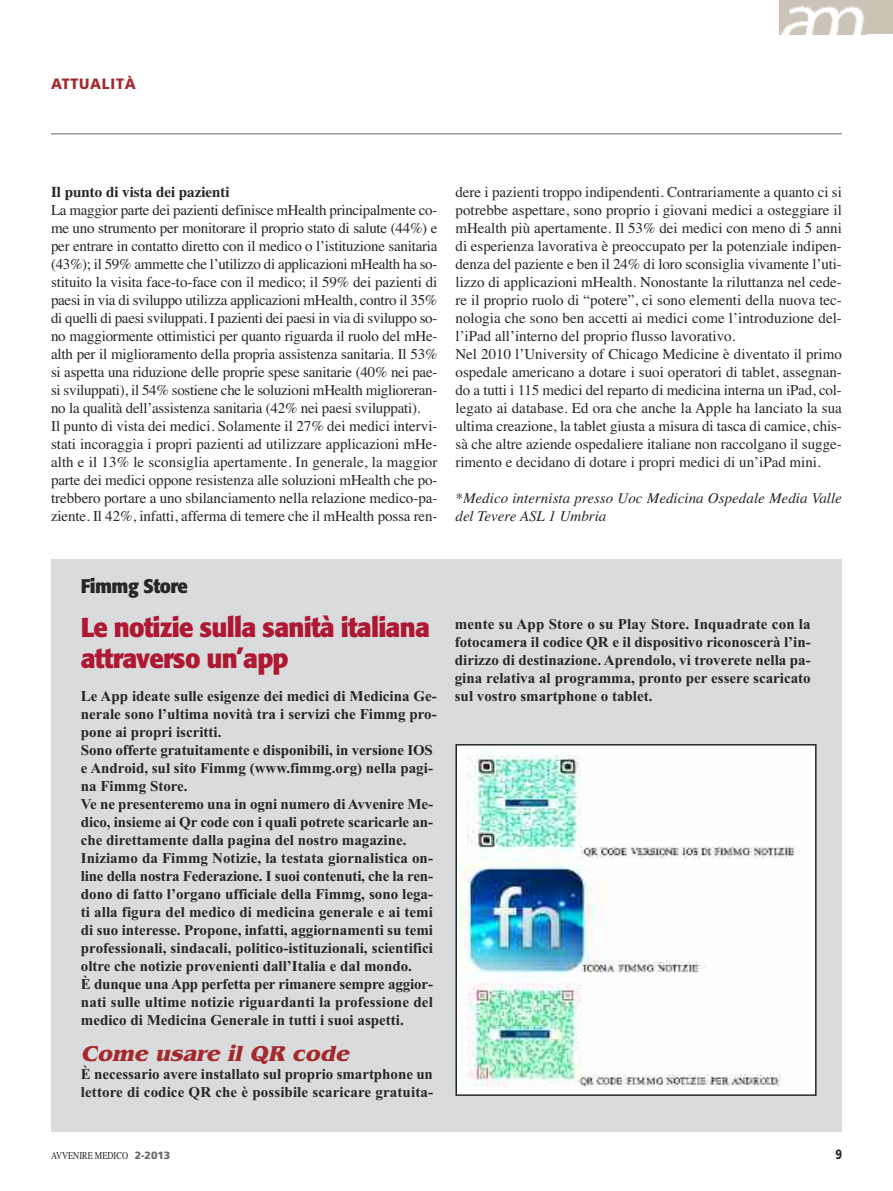
<style>
.page{position:relative;width:893px;height:1191px;background:#fff}
.page>*{position:absolute;margin:0;border:0;box-sizing:border-box;transform-origin:0 0}
.t1{font:700 27px/31.5px "Formata";letter-spacing:-.03em;color:#ae1833;scale:.95 1}
.t2{font:italic 700 22.5px "Benguiat";color:#a3292d}
.t3{font:700 19.5px "Formata";letter-spacing:-.03em;color:#272627;scale:.95 1}
.t4{font:15px/18px "Times";letter-spacing:-.005em;color:#272627}
.t5{font:700 15px/18px "Times New Roman";color:#272627}
.t6{font:italic 15px/18px "Times";letter-spacing:.005em;color:#272627}
.t7{font:700 15px "Times";color:#272627}
.t8{font:900 15px "Frutiger";letter-spacing:.05em;color:#a3292d;scale:.95 1}
.t9{font:900 13.5px "Frutiger";color:#272627;scale:.8 1}
.t10{font:10.5px "Times";color:#272627;scale:.8 1}
.s1{font-family:"Frutiger";font-weight:900;color:#686768}
</style>
<div class="page">
<div style="left:779px;top:0;width:114px;height:34px;background:#cac4b7"></div>
<img style="left:781px;top:6px;width:83px;height:28px">
<hr style="left:51px;top:133px;width:791px;height:1px;background:#686768">
<div style="left:51px;top:559px;width:791px;height:572px;background:#dadbdc"></div>
<img style="left:458px;top:747px;width:356px;height:345px">
<div style="left:455px;top:744px;width:362px;height:351px;border:2px solid #272627"></div>
<p class="t8" style="left:51px;top:77px;width:91px">ATTUALITÀ</p>
<p class="t7" style="left:51px;top:183px;width:180px">Il punto di vista dei pazienti</p>
<p class="t4" style="left:51px;top:200px;width:388px">La maggior parte dei pazienti definisce mHealth principalmente co&shy;me uno strumento per monitorare il proprio stato di salute (44%) e per entrare in contatto diretto con il medico o l’istituzione sanitaria (43%); il 59% ammette che l’utilizzo di applicazioni mHealth ha so&shy;stituito la visita face-to-face con il medico; il 59% dei pazienti di paesi in via di sviluppo utilizza applicazioni mHealth, contro il 35% di quelli di paesi sviluppati. I pazienti dei paesi in via di sviluppo so&shy;no maggiormente ottimistici per quanto riguarda il ruolo del mHe&shy;alth per il miglioramento della propria assistenza sanitaria. Il 53% si aspetta una riduzione delle proprie spese sanitarie (40% nei pae&shy;si sviluppati), il 54% sostiene che le soluzioni mHealth miglioreran&shy;no la qualità dell’assistenza sanitaria (42% nei paesi sviluppati).<br>Il punto di vista dei medici. Solamente il 27% dei medici intervi&shy;stati incoraggia i propri pazienti ad utilizzare applicazioni mHe&shy;alth e il 13% le sconsiglia apertamente. In generale, la maggior parte dei medici oppone resistenza alle soluzioni mHealth che po&shy;trebbero portare a uno sbilanciamento nella relazione medico-pa&shy;ziente. Il 42%, infatti, afferma di temere che il mHealth possa ren-</p>
<p class="t4" style="left:455px;top:182px;width:388px">dere i pazienti troppo indipendenti. Contrariamente a quanto ci si potrebbe aspettare, sono proprio i giovani medici a osteggiare il mHealth più apertamente. Il 53% dei medici con meno di 5 anni di esperienza lavorativa è preoccupato per la potenziale indipen&shy;denza del paziente e ben il 24% di loro sconsiglia vivamente l’uti&shy;lizzo di applicazioni mHealth. Nonostante la riluttanza nel cede&shy;re il proprio ruolo di “potere”, ci sono elementi della nuova tec&shy;nologia che sono ben accetti ai medici come l’introduzione del&shy;l’iPad all’interno del proprio flusso lavorativo.<br>Nel 2010 l’University of Chicago Medicine è diventato il primo ospedale americano a dotare i suoi operatori di tablet, assegnan&shy;do a tutti i 115 medici del reparto di medicina interna un iPad, col&shy;legato ai database. Ed ora che anche la Apple ha lanciato la sua ultima creazione, la tablet giusta a misura di tasca di camice, chis&shy;sà che altre aziende ospedaliere italiane non raccolgano il sugge&shy;rimento e decidano di dotare i propri medici di un’iPad mini.</p>
<p class="t6" style="left:455px;top:488px;width:388px">*Medico internista presso Uoc Medicina Ospedale Media Valle del Tevere ASL 1 Umbria</p>
<h3 class="t3" style="left:81px;top:577px;width:114px">Fimmg Store</h3>
<h1 class="t1" style="left:81px;top:614px;width:369px">Le notizie sulla sanità italiana attraverso un’app</h1>
<p class="t5" style="left:81px;top:686px;width:357px">Le App ideate sulle esigenze dei medici di Medicina Ge&shy;nerale sono l’ultima novità tra i servizi che Fimmg pro&shy;pone ai propri iscritti.<br>Sono offerte gratuitamente e disponibili, in versione IOS e Android, sul sito Fimmg (www.fimmg.org) nella pagi&shy;na Fimmg Store.<br>Ve ne presenteremo una in ogni numero di Avvenire Me&shy;dico, insieme ai Qr code con i quali potrete scaricarle an&shy;che direttamente dalla pagina del nostro magazine.<br>Iniziamo da Fimmg Notizie, la testata giornalistica on&shy;line della nostra Federazione. I suoi contenuti, che la ren&shy;dono di fatto l’organo ufficiale della Fimmg, sono lega&shy;ti alla figura del medico di medicina generale e ai temi di suo interesse. Propone, infatti, aggiornamenti su temi professionali, sindacali, politico-istituzionali, scientifici oltre che notizie provenienti dall’Italia e dal mondo.<br>È dunque una App perfetta per rimanere sempre aggior&shy;nati sulle ultime notizie riguardanti la professione del medico di Medicina Generale in tutti i suoi aspetti.</p>
<h2 class="t2" style="left:81px;top:1040px;width:272px">Come usare il QR code</h2>
<p class="t5" style="left:81px;top:1064px;width:354px">È necessario avere installato sul proprio smartphone un lettore di codice QR che è possibile scaricare gratuita-</p>
<p class="t5" style="left:455px;top:614px;width:357px;text-align:justify">mente su App Store o su Play Store. Inquadrate con la fotocamera il codice QR e il dispositivo riconoscerà l’in&shy;dirizzo di destinazione. Aprendolo, vi troverete nella pa&shy;gina relativa al programma, pronto per essere scaricato sul vostro smartphone o tablet.</p>
<p class="t10" style="left:51px;top:1148px;width:151px">AVVENIRE MEDICO <span class="s1">2-2013</span></p>
<p class="t9" style="left:835px;top:1148px;width:10px">9</p>
</div>
